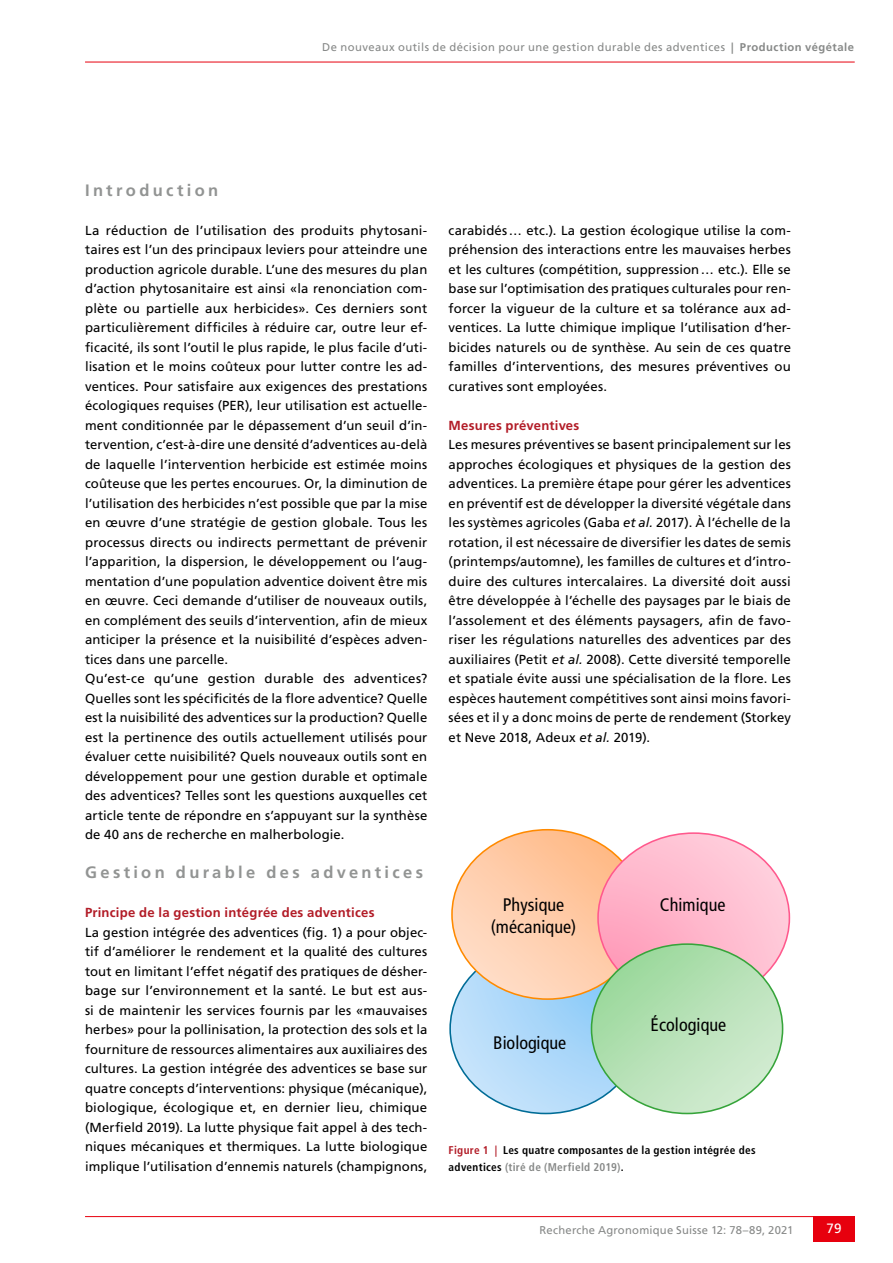
<style>
.page{position:relative;width:893px;height:1263px;background:#fff}
.page>*{position:absolute;margin:0;border:0;box-sizing:border-box;transform-origin:0 0}
.t1{font:condensed 18.15px/21.8px "Frutiger";letter-spacing:.005em;color:#000;text-align:center}
.t2{font:700 16.5px "Frutiger LT Std";letter-spacing:.2em;color:#929493}
.t3{font:13.5px "Frutiger LT Std";color:#fff}
.t4{font:13.2px/19.5px "Frutiger LT Std";letter-spacing:.01em;color:#000;text-align:justify}
.t5{font:700 13.2px "Frutiger LT Std";letter-spacing:.015em;color:#b21c27}
.t6{font:11.25px "Frutiger LT Std";letter-spacing:.035em;color:#878988}
.t7{font:700 condensed 11.25px/16.5px "Frutiger LT Std";letter-spacing:.03em;color:#000}
.s1{font-weight:700}
.s2{font-style:italic}
.s3{color:#b21c27}
.s4{color:#878988}
</style>
<div class="page">
<hr style="left:85px;top:62px;width:770px;height:1px;background:#e7000e">
<hr style="left:85px;top:1216px;width:770px;height:1px;background:#e7000e">
<div style="left:813px;top:1216px;width:42px;height:26px;background:#e7000e"></div>
<svg style="left:450px;top:830px;width:339px;height:283px;background:#dcd5ca"></svg>
<p class="t6" style="left:322px;top:40px;width:533px">De nouveaux outils de décision pour une gestion durable des adventices <span class="s1">| Production végétale</span></p>
<p class="t2" style="left:85px;top:180px;width:135px">Introduction</p>
<p class="t4" style="left:85px;top:220px;width:344px;text-align:left">La réduction de l’utilisation des produits phytosani&shy;taires est l’un des principaux leviers pour atteindre une production agricole durable. L’une des mesures du plan d’action phytosanitaire est ainsi «la renonciation com&shy;plète ou partielle aux herbicides». Ces derniers sont particulièrement difficiles à réduire car, outre leur ef&shy;ficacité, ils sont l’outil le plus rapide, le plus facile d’uti&shy;lisation et le moins coûteux pour lutter contre les ad&shy;ventices. Pour satisfaire aux exigences des prestations écologiques requises (PER), leur utilisation est actuelle&shy;ment conditionnée par le dépassement d’un seuil d’in&shy;tervention, c’est-à-dire une densité d’adventices au-delà de laquelle l’intervention herbicide est estimée moins coûteuse que les pertes encourues. Or, la diminution de l’utilisation des herbicides n’est possible que par la mise en œuvre d’une stratégie de gestion globale. Tous les processus directs ou indirects permettant de prévenir l’apparition, la dispersion, le développement ou l’aug&shy;mentation d’une population adventice doivent être mis en œuvre. Ceci demande d’utiliser de nouveaux outils, en complément des seuils d’intervention, afin de mieux anticiper la présence et la nuisibilité d’espèces adven&shy;tices dans une parcelle.<br>Qu’est-ce qu’une gestion durable des adventices?<br>Quelles sont les spécificités de la flore adventice? Quelle est la nuisibilité des adventices sur la production? Quelle est la pertinence des outils actuellement utilisés pour évaluer cette nuisibilité? Quels nouveaux outils sont en développement pour une gestion durable et optimale des adventices? Telles sont les questions auxquelles cet article tente de répondre en s’appuyant sur la synthèse de 40 ans de recherche en malherbologie.</p>
<p class="t2" style="left:85px;top:863px;width:339px">Gestion durable des adventices</p>
<p class="t5" style="left:85px;top:905px;width:291px">Principe de la gestion intégrée des adventices</p>
<p class="t4" style="left:85px;top:922px;width:344px">La gestion intégrée des adventices (fig. 1) a pour objec&shy;tif d’améliorer le rendement et la qualité des cultures tout en limitant l’effet négatif des pratiques de désher&shy;bage sur l’environnement et la santé. Le but est aus&shy;si de maintenir les services fournis par les «mauvaises herbes» pour la pollinisation, la protection des sols et la fourniture de ressources alimentaires aux auxiliaires des cultures. La gestion intégrée des adventices se base sur quatre concepts d’interventions: physique (mécanique), biologique, écologique et, en dernier lieu, chimique (Merfield 2019). La lutte physique fait appel à des tech&shy;niques mécaniques et thermiques. La lutte biologique implique l’utilisation d’ennemis naturels (champignons,</p>
<p class="t4" style="left:449px;top:220px;width:344px">carabidés… etc.). La gestion écologique utilise la com&shy;préhension des interactions entre les mauvaises herbes et les cultures (compétition, suppression… etc.). Elle se base sur l’optimisation des pratiques culturales pour ren&shy;forcer la vigueur de la culture et sa tolérance aux ad&shy;ventices. La lutte chimique implique l’utilisation d’her&shy;bicides naturels ou de synthèse. Au sein de ces quatre familles d’interventions, des mesures préventives ou curatives sont employées.</p>
<p class="t5" style="left:449px;top:417px;width:132px">Mesures préventives</p>
<p class="t4" style="left:449px;top:435px;width:344px">Les mesures préventives se basent principalement sur les approches écologiques et physiques de la gestion des adventices. La première étape pour gérer les adventices en préventif est de développer la diversité végétale dans les systèmes agricoles (Gaba <span class="s2">et al.</span> 2017). À l’échelle de la rotation, il est nécessaire de diversifier les dates de semis (printemps/automne), les familles de cultures et d’intro&shy;duire des cultures intercalaires. La diversité doit aussi être développée à l’échelle des paysages par le biais de l’assolement et des éléments paysagers, afin de favo&shy;riser les régulations naturelles des adventices par des auxiliaires (Petit <span class="s2">et al.</span> 2008). Cette diversité temporelle et spatiale évite aussi une spécialisation de la flore. Les espèces hautement compétitives sont ainsi moins favori&shy;sées et il y a donc moins de perte de rendement (Storkey et Neve 2018, Adeux <span class="s2">et al.</span> 2019).</p>
<h1 class="t1" style="left:491px;top:894px;width:87px">Physique (mécanique)</h1>
<h1 class="t1" style="left:660px;top:894px;width:67px">Chimique</h1>
<h1 class="t1" style="left:493px;top:1032px;width:74px">Biologique</h1>
<h1 class="t1" style="left:650px;top:1014px;width:77px">Écologique</h1>
<p class="t7" style="left:449px;top:1142px;width:308px"><span class="s3">Figure 1 |</span> Les quatre composantes de la gestion intégrée des adventices <span class="s4">(tiré de (Merfield 2019)</span>.</p>
<p class="t6" style="left:540px;top:1223px;width:255px">Recherche Agronomique Suisse 12: 78–89, 2021</p>
<p class="t3" style="left:826px;top:1221px;width:17px">79</p>
</div>
